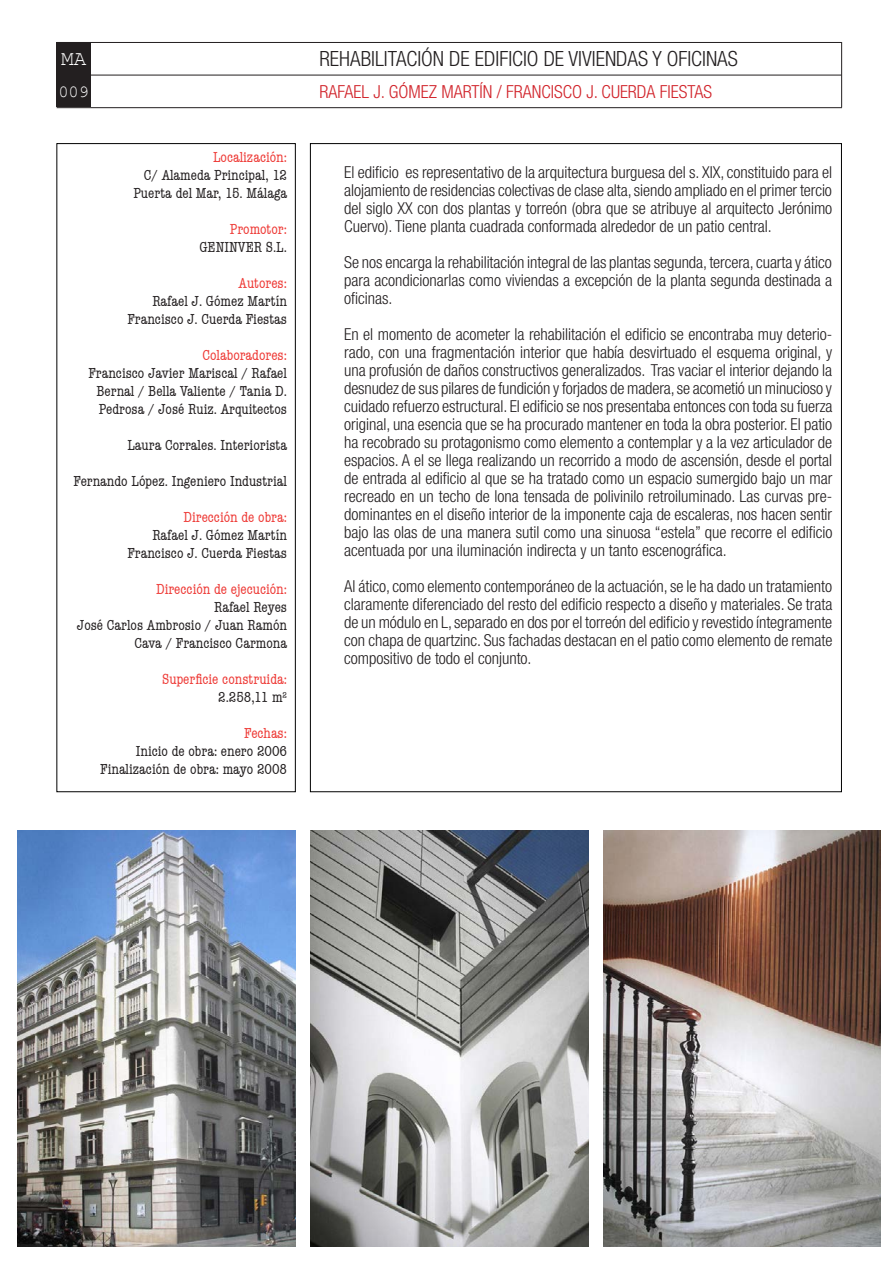
<style>
.page{position:relative;width:893px;height:1263px;background:#fff}
.page>*{position:absolute;margin:0;border:0;box-sizing:border-box;transform-origin:0 0}
.t1{font:300 condensed 21px "Helvetica Neue LT Std";color:#231f20}
.t2{font:21px "Courier New";color:#fff}
.t3{font:300 condensed 18px "Helvetica Neue LT Std";color:#d1232a}
.t4{font:16.95px "Courier New";color:#fff}
.t5{font:300 condensed 16.5px/18px "Helvetica Neue LT Std";color:#231f20;text-align:justify}
.t6{font:condensed 15px/18px "American Typewriter";color:#231f20;text-align:justify}
.t7{font:condensed 15px "American Typewriter";color:#ee3b37}
</style>
<div class="page">
<div style="left:57px;top:143px;width:239px;height:649px;border:1px solid #000"></div>
<hr style="left:57px;top:107px;width:785px;height:1px;background:#231f20">
<hr style="left:57px;top:42px;width:785px;height:1px;background:#231f20">
<div style="left:57px;top:43px;width:34px;height:64px;background:#231f20"></div>
<hr style="left:57px;top:75px;width:785px;height:1px;background:#231f20">
<hr style="left:841px;top:42px;width:1px;height:65px;background:#231f20">
<img style="left:17px;top:831px;width:279px;height:415px">
<img style="left:311px;top:831px;width:277px;height:416px">
<img style="left:604px;top:831px;width:276px;height:416px">
<p class="t2" style="left:61px;top:46px;width:27px">MA</p>
<p class="t1" style="left:319px;top:47px;width:420px">REHABILITACIÓN DE EDIFICIO DE VIVIENDAS Y OFICINAS</p>
<p class="t3" style="left:319px;top:81px;width:394px">RAFAEL J. GÓMEZ MARTÍN / FRANCISCO J. CUERDA FIESTAS</p>
<p class="t4" style="left:58px;top:81px;width:32px">009</p>
<p class="t7" style="left:213px;top:146px;width:76px">Localización:</p>
<p class="t6" style="left:144px;top:166px;width:145px">C/ Alameda Principal, 12</p>
<p class="t6" style="left:133px;top:184px;width:155px">Puerta del Mar, 15. Málaga</p>
<p class="t7" style="left:230px;top:218px;width:59px">Promotor:</p>
<p class="t6" style="left:199px;top:238px;width:89px">GENINVER S.L.</p>
<p class="t7" style="left:239px;top:272px;width:50px">Autores:</p>
<p class="t6" style="left:152px;top:292px;width:136px">Rafael J. Gómez Martín</p>
<p class="t6" style="left:127px;top:310px;width:161px">Francisco J. Cuerda Fiestas</p>
<p class="t7" style="left:202px;top:344px;width:86px">Colaboradores:</p>
<p class="t6" style="left:97px;top:364px;width:192px;text-indent:-8px">Francisco Javier Mariscal / Rafael Bernal / Bella Valiente / Tania D.<br>Pedrosa / José Ruiz. Arquitectos</p>
<p class="t6" style="left:127px;top:436px;width:161px">Laura Corrales. Interiorista</p>
<p class="t6" style="left:73px;top:472px;width:215px">Fernando López. Ingeniero Industrial</p>
<p class="t7" style="left:184px;top:506px;width:105px">Dirección de obra:</p>
<p class="t6" style="left:152px;top:526px;width:136px">Rafael J. Gómez Martín</p>
<p class="t6" style="left:127px;top:544px;width:161px">Francisco J. Cuerda Fiestas</p>
<p class="t7" style="left:156px;top:578px;width:132px">Dirección de ejecución:</p>
<p class="t6" style="left:214px;top:598px;width:74px">Rafael Reyes</p>
<p class="t6" style="left:77px;top:616px;width:212px;text-align:right">José Carlos Ambrosio / Juan Ramón<br>Cava / Francisco Carmona</p>
<p class="t7" style="left:162px;top:668px;width:126px">Superficie construida:</p>
<p class="t6" style="left:218px;top:688px;width:70px">2.258,11 m<sup>2</sup></p>
<p class="t7" style="left:244px;top:722px;width:44px">Fechas:</p>
<p class="t6" style="left:136px;top:742px;width:153px">Inicio de obra: enero 2006</p>
<p class="t6" style="left:100px;top:760px;width:188px">Finalización de obra: mayo 2008</p>
<p class="t5" style="left:344px;top:163px;width:490px">El edificio es representativo de la arquitectura burguesa del s. XIX, constituido para el alojamiento de residencias colectivas de clase alta, siendo ampliado en el primer tercio del siglo XX con dos plantas y torreón (obra que se atribuye al arquitecto Jerónimo Cuervo). Tiene planta cuadrada conformada alrededor de un patio central.</p>
<p class="t5" style="left:344px;top:253px;width:490px">Se nos encarga la rehabilitación integral de las plantas segunda, tercera, cuarta y ático para acondicionarlas como viviendas a excepción de la planta segunda destinada a oficinas.</p>
<p class="t5" style="left:344px;top:325px;width:490px">En el momento de acometer la rehabilitación el edificio se encontraba muy deterio&shy;rado, con una fragmentación interior que había desvirtuado el esquema original, y una profusión de daños constructivos generalizados. Tras vaciar el interior dejando la desnudez de sus pilares de fundición y forjados de madera, se acometió un minucioso y cuidado refuerzo estructural. El edificio se nos presentaba entonces con toda su fuerza original, una esencia que se ha procurado mantener en toda la obra posterior. El patio ha recobrado su protagonismo como elemento a contemplar y a la vez articulador de espacios. A el se llega realizando un recorrido a modo de ascensión, desde el portal de entrada al edificio al que se ha tratado como un espacio sumergido bajo un mar recreado en un techo de lona tensada de polivinilo retroiluminado. Las curvas pre&shy;dominantes en el diseño interior de la imponente caja de escaleras, nos hacen sentir bajo las olas de una manera sutil como una sinuosa “estela” que recorre el edificio acentuada por una iluminación indirecta y un tanto escenográfica.</p>
<p class="t5" style="left:344px;top:577px;width:490px">Al ático, como elemento contemporáneo de la actuación, se le ha dado un tratamiento claramente diferenciado del resto del edificio respecto a diseño y materiales. Se trata de un módulo en L, separado en dos por el torreón del edificio y revestido íntegramente con chapa de quartzinc. Sus fachadas destacan en el patio como elemento de remate compositivo de todo el conjunto.</p>
</div>
